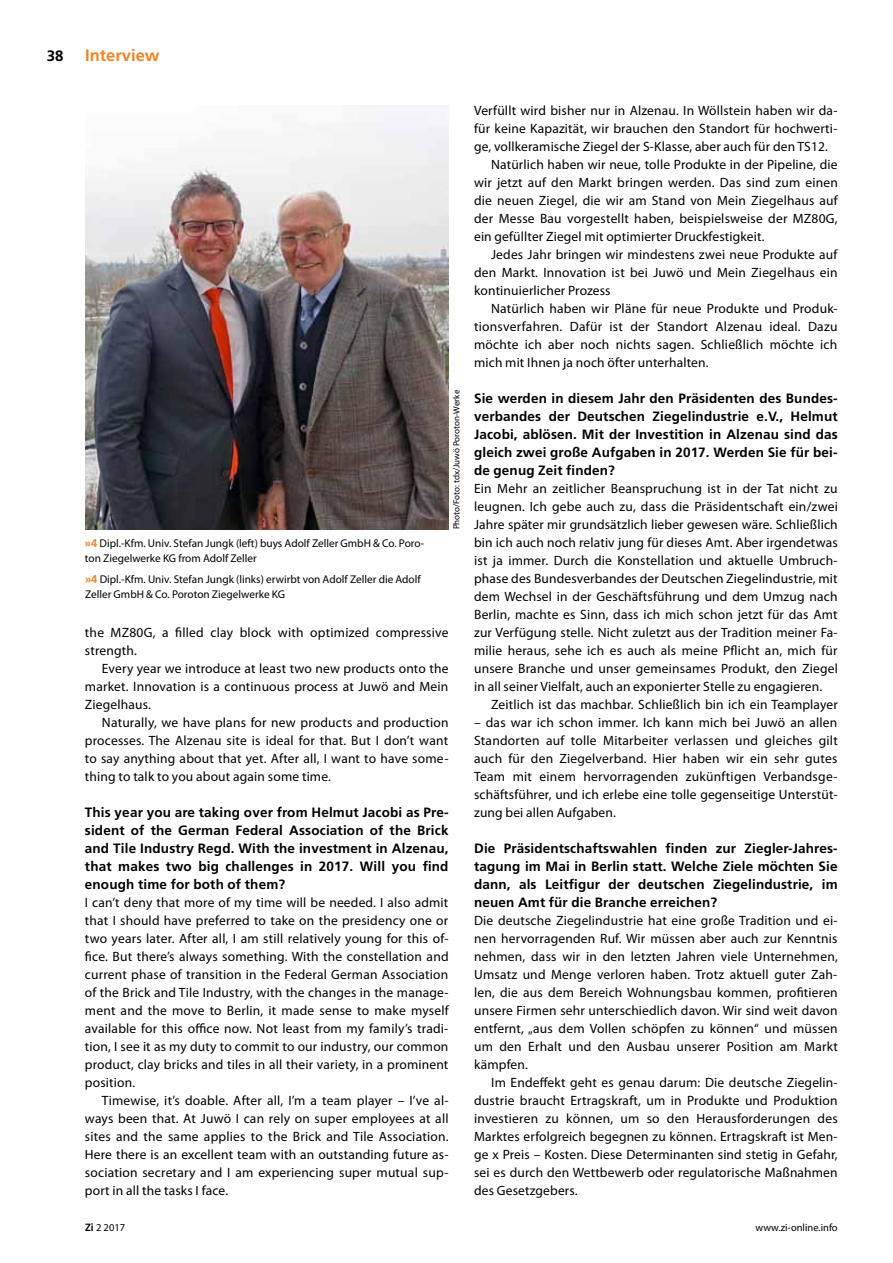
<style>
.page{position:relative;width:893px;height:1263px;background:#fff}
.page>*{position:absolute;margin:0;border:0;box-sizing:border-box;transform-origin:0 0}
.t1{font:700 16.5px "Frutiger LT Std";color:#f58220}
.t2{font:700 15px "Frutiger LT Std";color:#000}
.t3{font:13.5px/18px "Myriad Pro";letter-spacing:.01em;color:#000;text-align:justify}
.t4{font:700 13.5px/18px "Frutiger LT Std";letter-spacing:.01em;color:#000;text-align:justify}
.t5{font:11.25px/15px "Myriad Pro";color:#000}
.t6{font:10.5px "Myriad Pro";color:#000}
.t7{font:9px "Myriad Pro";color:#000}
.s1{font-family:"Frutiger LT Std";font-weight:700;color:#f58220}
.s2{font-family:"Frutiger LT Std";font-weight:700}
</style>
<div class="page">
<img style="left:85px;top:105px;width:364px;height:424px">
<p class="t2" style="left:47px;top:47px;width:18px">38</p>
<p class="t1" style="left:85px;top:46px;width:76px">Interview</p>
<p class="t5" style="left:85px;top:536px;width:341px"><span class="s1">»4</span> Dipl.-Kfm. Univ. Stefan Jungk (left) buys Adolf Zeller GmbH &amp; Co. Poro&shy;ton Ziegelwerke KG from Adolf Zeller</p>
<p class="t5" style="left:85px;top:572px;width:337px"><span class="s1">»4</span> Dipl.-Kfm. Univ. Stefan Jungk (links) erwirbt von Adolf Zeller die Adolf<br>Zeller GmbH &amp; Co. Poroton Ziegelwerke KG</p>
<p class="t7" style="left:451px;top:529px;width:141px;rotate:-90deg">Photo/Foto: tdx/Juwö Poroton-Werke</p>
<p class="t3" style="left:85px;top:624px;width:365px">the MZ80G, a filled clay block with optimized compressive strength.</p>
<p class="t3" style="left:85px;top:660px;width:365px;text-indent:17px">Every year we introduce at least two new products onto the market. Innovation is a continuous process at Juwö and Mein Ziegelhaus.</p>
<p class="t3" style="left:85px;top:714px;width:365px;text-indent:17px">Naturally, we have plans for new products and production processes. The Alzenau site is ideal for that. But I don’t want to say anything about that yet. After all, I want to have some&shy;thing to talk to you about again some time.</p>
<p class="t4" style="left:85px;top:804px;width:365px">This year you are taking over from Helmut Jacobi as Pre&shy;sident of the German Federal Association of the Brick and Tile Industry Regd. With the investment in Alzenau, that makes two big challenges in 2017. Will you find enough time for both of them?</p>
<p class="t3" style="left:85px;top:894px;width:365px">I can’t deny that more of my time will be needed. I also admit that I should have preferred to take on the presidency one or two years later. After all, I am still relatively young for this of&shy;fice. But there’s always something. With the constellation and current phase of transition in the Federal German Association of the Brick and Tile Industry, with the changes in the manage&shy;ment and the move to Berlin, it made sense to make myself available for this office now. Not least from my family’s tradi&shy;tion, I see it as my duty to commit to our industry, our common product, clay bricks and tiles in all their variety, in a prominent position.</p>
<p class="t3" style="left:85px;top:1092px;width:365px;text-indent:17px">Timewise, it’s doable. After all, I’m a team player – I’ve al&shy;ways been that. At Juwö I can rely on super employees at all sites and the same applies to the Brick and Tile Association.<br>Here there is an excellent team with an outstanding future as&shy;sociation secretary and I am experiencing super mutual sup&shy;port in all the tasks I face.</p>
<p class="t3" style="left:474px;top:101px;width:365px">Verfüllt wird bisher nur in Alzenau. In Wöllstein haben wir da-</p>
<p class="t3" style="left:474px;top:119px;width:365px">für keine Kapazität, wir brauchen den Standort für hochwerti-</p>
<p class="t3" style="left:474px;top:137px;width:355px">ge, vollkeramische Ziegel der S-Klasse, aber auch für den TS12.</p>
<p class="t3" style="left:491px;top:155px;width:348px">Natürlich haben wir neue, tolle Produkte in der Pipeline, die</p>
<p class="t3" style="left:474px;top:173px;width:365px">wir jetzt auf den Markt bringen werden. Das sind zum einen</p>
<p class="t3" style="left:474px;top:191px;width:365px">die neuen Ziegel, die wir am Stand von Mein Ziegelhaus auf</p>
<p class="t3" style="left:474px;top:209px;width:365px">der Messe Bau vorgestellt haben, beispielsweise der MZ80G,</p>
<p class="t3" style="left:474px;top:227px;width:292px">ein gefüllter Ziegel mit optimierter Druckfestigkeit.</p>
<p class="t3" style="left:491px;top:245px;width:348px">Jedes Jahr bringen wir mindestens zwei neue Produkte auf</p>
<p class="t3" style="left:474px;top:263px;width:365px">den Markt. Innovation ist bei Juwö und Mein Ziegelhaus ein</p>
<p class="t3" style="left:474px;top:281px;width:138px">kontinuierlicher Prozess</p>
<p class="t3" style="left:491px;top:299px;width:348px">Natürlich haben wir Pläne für neue Produkte und Produk-</p>
<p class="t3" style="left:474px;top:317px;width:365px">tionsverfahren. Dafür ist der Standort Alzenau ideal. Dazu</p>
<p class="t3" style="left:474px;top:335px;width:365px">möchte ich aber noch nichts sagen. Schließlich möchte ich</p>
<p class="t3" style="left:474px;top:353px;width:236px">mich mit Ihnen ja noch öfter unterhalten.</p>
<p class="t4" style="left:474px;top:390px;width:365px">Sie werden in diesem Jahr den Präsidenten des Bundes&shy;verbandes der Deutschen Ziegelindustrie e.V., Helmut Jacobi, ablösen. Mit der Investition in Alzenau sind das gleich zwei große Aufgaben in 2017. Werden Sie für bei&shy;de genug Zeit finden?</p>
<p class="t3" style="left:474px;top:479px;width:365px">Ein Mehr an zeitlicher Beanspruchung ist in der Tat nicht zu leugnen. Ich gebe auch zu, dass die Präsidentschaft ein/zwei Jahre später mir grundsätzlich lieber gewesen wäre. Schließlich bin ich auch noch relativ jung für dieses Amt. Aber irgendetwas ist ja immer. Durch die Konstellation und aktuelle Umbruch&shy;phase des Bundesverbandes der Deutschen Ziegelindustrie, mit dem Wechsel in der Geschäftsführung und dem Umzug nach Berlin, machte es Sinn, dass ich mich schon jetzt für das Amt zur Verfügung stelle. Nicht zuletzt aus der Tradition meiner Fa&shy;milie heraus, sehe ich es auch als meine Pflicht an, mich für unsere Branche und unser gemeinsames Produkt, den Ziegel in all seiner Vielfalt, auch an exponierter Stelle zu engagieren.</p>
<p class="t3" style="left:491px;top:695px;width:348px">Zeitlich ist das machbar. Schließlich bin ich ein Teamplayer</p>
<p class="t3" style="left:474px;top:713px;width:365px">– das war ich schon immer. Ich kann mich bei Juwö an allen Standorten auf tolle Mitarbeiter verlassen und gleiches gilt auch für den Ziegelverband. Hier haben wir ein sehr gutes Team mit einem hervorragenden zukünftigen Verbandsge&shy;schäftsführer, und ich erlebe eine tolle gegenseitige Unterstüt&shy;zung bei allen Aufgaben.</p>
<p class="t4" style="left:474px;top:839px;width:365px">Die Präsidentschaftswahlen finden zur Ziegler-Jahres&shy;tagung im Mai in Berlin statt. Welche Ziele möchten Sie dann, als Leitfigur der deutschen Ziegelindustrie, im neuen Amt für die Branche erreichen?</p>
<p class="t3" style="left:474px;top:911px;width:365px">Die deutsche Ziegelindustrie hat eine große Tradition und ei&shy;nen hervorragenden Ruf. Wir müssen aber auch zur Kenntnis nehmen, dass wir in den letzten Jahren viele Unternehmen, Umsatz und Menge verloren haben. Trotz aktuell guter Zah&shy;len, die aus dem Bereich Wohnungsbau kommen, profitieren unsere Firmen sehr unterschiedlich davon. Wir sind weit davon entfernt, „aus dem Vollen schöpfen zu können“ und müssen um den Erhalt und den Ausbau unserer Position am Markt kämpfen.</p>
<p class="t3" style="left:474px;top:1073px;width:365px;text-indent:17px">Im Endeffekt geht es genau darum: Die deutsche Ziegelin&shy;dustrie braucht Ertragskraft, um in Produkte und Produktion investieren zu können, um so den Herausforderungen des Marktes erfolgreich begegnen zu können. Ertragskraft ist Men&shy;ge x Preis – Kosten. Diese Determinanten sind stetig in Gefahr, sei es durch den Wettbewerb oder regulatorische Maßnahmen des Gesetzgebers.</p>
<p class="t6" style="left:85px;top:1221px;width:42px"><span class="s2">Zi</span> 2 2017</p>
<p class="t6" style="left:755px;top:1221px;width:84px">www.zi-online.info</p>
</div>
